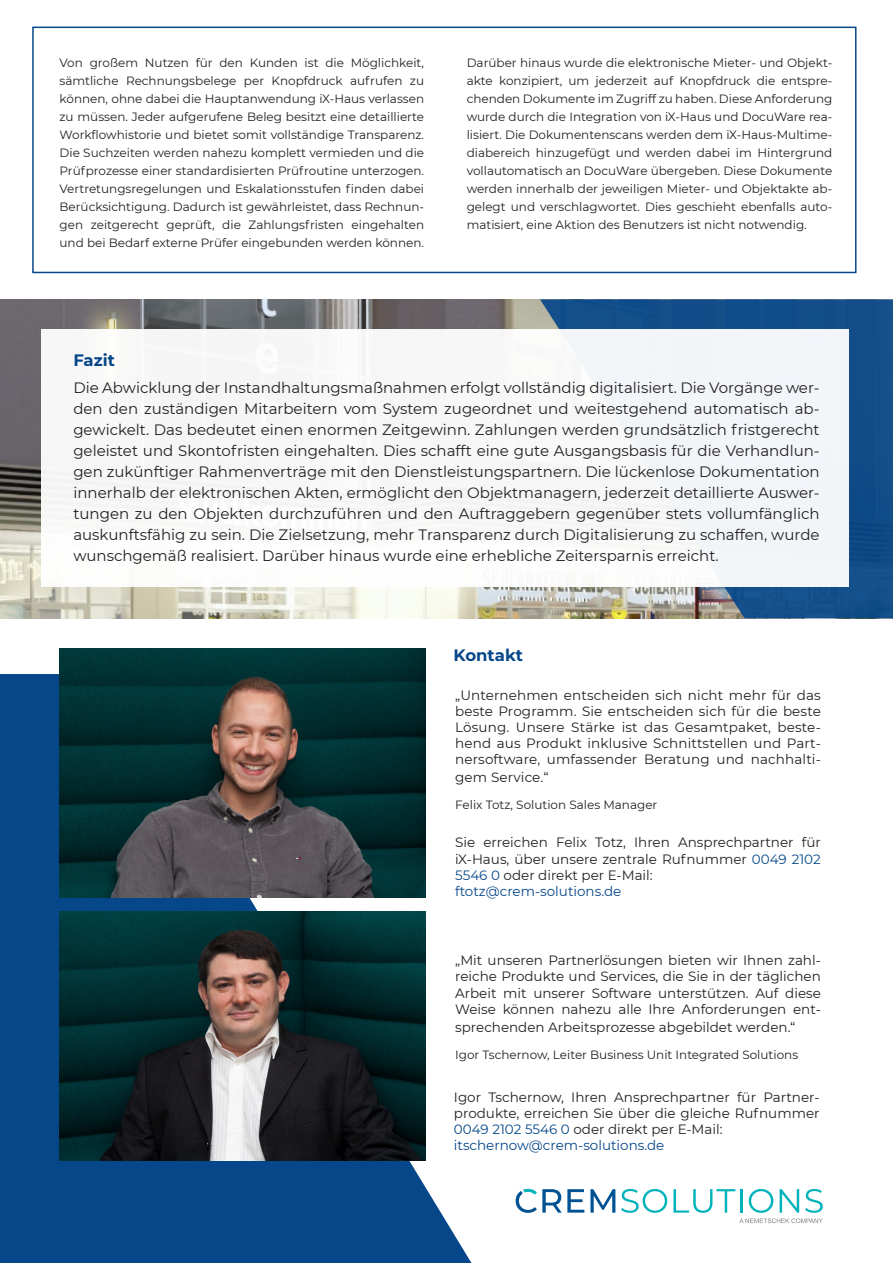
<style>
.page{position:relative;width:893px;height:1263px;background:#fff}
.page>*{position:absolute;margin:0;border:0;box-sizing:border-box;transform-origin:0 0}
.t1{font:700 16.5px "Montserrat";color:#06478a}
.t2{font:15px/21px "Montserrat";color:#231f20;text-align:justify}
.t3{font:13.5px/16.2px "Montserrat";color:#231f20;text-align:justify}
.t4{font:13.5px "Montserrat";color:#06478a}
.t5{font:12px/18px "Montserrat";color:#231f20;text-align:justify}
.s1{color:#06478a}
</style>
<div class="page">
<div style="left:32px;top:27px;width:824px;height:246px;border:2px solid #06478a"></div>
<img style="left:0;top:299px;width:540px;height:319px">
<svg style="left:540px;top:299px;width:353px;height:319px;background:#32608d"></svg>
<div style="left:41px;top:329px;width:808px;height:257px;background:#f7f6f8"></div>
<svg style="left:0;top:674px;width:471px;height:589px;fill:#06478a"></svg>
<img style="left:60px;top:911px;width:365px;height:249px">
<img style="left:60px;top:648px;width:365px;height:250px">
<svg style="left:590px;top:1189px;width:25px;height:23px"></svg>
<svg style="left:621px;top:1189px;width:46px;height:24px"></svg>
<svg style="left:516px;top:1189px;width:68px;height:24px"></svg>
<svg style="left:673px;top:1189px;width:150px;height:34px"></svg>
<p class="t5" style="left:60px;top:53px;width:366px">Von großem Nutzen für den Kunden ist die Möglichkeit, sämtliche Rechnungsbelege per Knopfdruck aufrufen zu können, ohne dabei die Hauptanwendung iX-Haus verlassen zu müssen. Jeder aufgerufene Beleg besitzt eine detaillierte Workflowhistorie und bietet somit vollständige Transparenz.<br>Die Suchzeiten werden nahezu komplett vermieden und die Prüfprozesse einer standardisierten Prüfroutine unterzogen.<br>Vertretungsregelungen und Eskalationsstufen finden dabei Berücksichtigung. Dadurch ist gewährleistet, dass Rechnun&shy;gen zeitgerecht geprüft, die Zahlungsfristen eingehalten und bei Bedarf externe Prüfer eingebunden werden können.</p>
<p class="t5" style="left:467px;top:53px;width:367px">Darüber hinaus wurde die elektronische Mieter- und Objekt&shy;akte konzipiert, um jederzeit auf Knopfdruck die entspre&shy;chenden Dokumente im Zugriff zu haben. Diese Anforderung wurde durch die Integration von iX-Haus und DocuWare rea&shy;lisiert. Die Dokumentenscans werden dem iX-Haus-Multime&shy;diabereich hinzugefügt und werden dabei im Hintergrund vollautomatisch an DocuWare übergeben. Diese Dokumente werden innerhalb der jeweiligen Mieter- und Objektakte ab&shy;gelegt und verschlagwortet. Dies geschieht ebenfalls auto&shy;matisiert, eine Aktion des Benutzers ist nicht notwendig.</p>
<p class="t1" style="left:73px;top:348px;width:43px">Fazit</p>
<p class="t2" style="left:73px;top:377px;width:748px">Die Abwicklung der Instandhaltungsmaßnahmen erfolgt vollständig digitalisiert. Die Vorgänge wer&shy;den den zuständigen Mitarbeitern vom System zugeordnet und weitestgehend automatisch ab&shy;gewickelt. Das bedeutet einen enormen Zeitgewinn. Zahlungen werden grundsätzlich fristgerecht geleistet und Skontofristen eingehalten. Dies schafft eine gute Ausgangsbasis für die Verhandlun&shy;gen zukünftiger Rahmenverträge mit den Dienstleistungspartnern. Die lückenlose Dokumentation innerhalb der elektronischen Akten, ermöglicht den Objektmanagern, jederzeit detaillierte Auswer&shy;tungen zu den Objekten durchzuführen und den Auftraggebern gegenüber stets vollumfänglich auskunftsfähig zu sein. Die Zielsetzung, mehr Transparenz durch Digitalisierung zu schaffen, wurde wunschgemäß realisiert. Darüber hinaus wurde eine erhebliche Zeitersparnis erreicht.</p>
<p class="t1" style="left:454px;top:643px;width:71px">Kontakt</p>
<p class="t3" style="left:455px;top:686px;width:367px">„Unternehmen entscheiden sich nicht mehr für das beste Programm. Sie entscheiden sich für die beste Lösung. Unsere Stärke ist das Gesamtpaket, beste&shy;hend aus Produkt inklusive Schnittstellen und Part&shy;nersoftware, umfassender Beratung und nachhalti-</p>
<p class="t3" style="left:455px;top:769px;width:95px">gem Service.“</p>
<p class="t5" style="left:455px;top:796px;width:204px">Felix Totz, Solution Sales Manager</p>
<p class="t3" style="left:455px;top:834px;width:367px">Sie erreichen Felix Totz, Ihren Ansprechpartner für iX-Haus, über unsere zentrale Rufnummer <span class="s1">0049 2102<br>5546 0</span> oder direkt per E-Mail:</p>
<p class="t4" style="left:455px;top:882px;width:168px">ftotz@crem-solutions.de</p>
<p class="t3" style="left:455px;top:952px;width:367px">„Mit unseren Partnerlösungen bieten wir Ihnen zahl&shy;reiche Produkte und Services, die Sie in der täglichen Arbeit mit unserer Software unterstützen. Auf diese Weise können nahezu alle Ihre Anforderungen ent-</p>
<p class="t3" style="left:455px;top:1018px;width:342px">sprechenden Arbeitsprozesse abgebildet werden.“</p>
<p class="t5" style="left:455px;top:1045px;width:345px">Igor Tschernow, Leiter Business Unit Integrated Solutions</p>
<p class="t3" style="left:454px;top:1088px;width:367px">Igor Tschernow, Ihren Ansprechpartner für Partner&shy;produkte, erreichen Sie über die gleiche Rufnummer <span class="s1">0049 2102 5546 0</span> oder direkt per E-Mail:</p>
<p class="t4" style="left:454px;top:1136px;width:212px">itschernow@crem-solutions.de</p>
</div>
